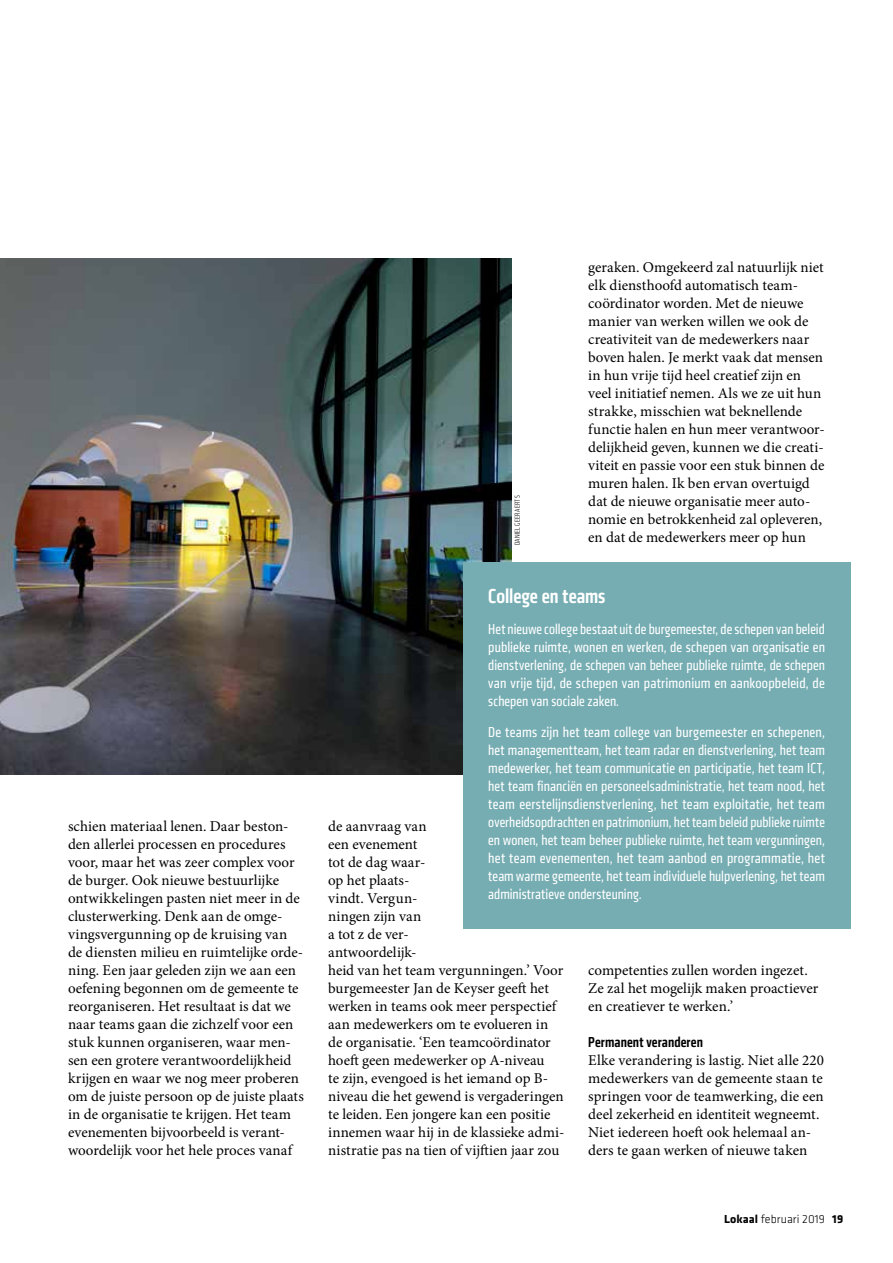
<style>
.page{position:relative;width:893px;height:1263px;background:#fff}
.page>*{position:absolute;margin:0;border:0;box-sizing:border-box;transform-origin:0 0}
.t1{font:500 21px "Klavika Condensed";color:#fff}
.t2{font:15px/18px "Minion Pro";color:#000}
.t3{font:15px/18px "Klavika Condensed";letter-spacing:.01em;color:#fff;text-align:justify}
.t4{font:500 15px "Klavika Condensed";letter-spacing:.005em;color:#000}
.t5{font:300 12px "Klavika";letter-spacing:.005em;color:#000}
.t6{font:300 7.5px "Klavika Condensed";letter-spacing:.03em;color:#000}
.s1{font-weight:700}
</style>
<div class="page">
<img style="left:0;top:258px;width:512px;height:516px">
<div style="left:463px;top:562px;width:387px;height:366px;background:#76adb2"></div>
<p class="t6" style="left:513px;top:545px;width:51px;rotate:-90deg">DANIEL GEERAERTS</p>
<p class="t2" style="left:588px;top:259px;width:238px">geraken. Omgekeerd zal natuurlijk niet elk diensthoofd automatisch team&shy;coördinator worden. Met de nieuwe manier van werken willen we ook de creativiteit van de medewerkers naar boven halen. Je merkt vaak dat mensen in hun vrije tijd heel creatief zijn en veel initiatief nemen. Als we ze uit hun strakke, misschien wat beknellende functie halen en hun meer verantwoor&shy;delijkheid geven, kunnen we die creati&shy;viteit en passie voor een stuk binnen de muren halen. Ik ben ervan overtuigd dat de nieuwe organisatie meer auto&shy;nomie en betrokkenheid zal opleveren, en dat de medewerkers meer op hun</p>
<h1 class="t1" style="left:488px;top:583px;width:119px">College en teams</h1>
<p class="t3" style="left:488px;top:620px;width:338px">Het nieuwe college bestaat uit de burgemeester, de schepen van beleid publieke ruimte, wonen en werken, de schepen van organisatie en dienstverlening, de schepen van beheer publieke ruimte, de schepen van vrije tijd, de schepen van patrimonium en aankoopbeleid, de schepen van sociale zaken.</p>
<p class="t3" style="left:488px;top:723px;width:338px">De teams zijn het team college van burgemeester en schepenen, het managementteam, het team radar en dienstverlening, het team medewerker, het team communicatie en participatie, het team ICT, het team financiën en personeelsadministratie, het team nood, het team eerstelijnsdienstverlening, het team exploitatie, het team overheidsopdrachten en patrimonium, het team beleid publieke ruimte en wonen, het team beheer publieke ruimte, het team vergunningen, het team evenementen, het team aanbod en programmatie, het team warme gemeente, het team individuele hulpverlening, het team administratieve ondersteuning.</p>
<p class="t2" style="left:68px;top:817px;width:237px">schien materiaal lenen. Daar beston&shy;den allerlei processen en procedures voor, maar het was zeer complex voor de burger. Ook nieuwe bestuurlijke ontwikkelingen pasten niet meer in de clusterwerking. Denk aan de omge&shy;vingsvergunning op de kruising van de diensten milieu en ruimtelijke orde&shy;ning. Een jaar geleden zijn we aan een oefening begonnen om de gemeente te reorganiseren. Het resultaat is dat we naar teams gaan die zichzelf voor een stuk kunnen organiseren, waar men&shy;sen een grotere verantwoordelijkheid krijgen en waar we nog meer proberen om de juiste persoon op de juiste plaats in de organisatie te krijgen. Het team evenementen bijvoorbeeld is verant&shy;woordelijk voor het hele proces vanaf</p>
<p class="t2" style="left:328px;top:817px;width:238px">de aanvraag van<br>een evenement<br>tot de dag waar-<br>op het plaats-<br>vindt. Vergun-<br>ningen zijn van<br>a tot z de ver-<br>antwoordelijk-<br>heid van het team vergunningen.’ Voor burgemeester Jan de Keyser geeft het werken in teams ook meer perspectief aan medewerkers om te evolueren in de organisatie. ‘Een teamcoördinator hoeft geen medewerker op A-niveau<br>te zijn, evengoed is het iemand op B&shy;niveau die het gewend is vergaderingen te leiden. Een jongere kan een positie innemen waar hij in de klassieke admi&shy;nistratie pas na tien of vijftien jaar zou</p>
<p class="t2" style="left:588px;top:961px;width:231px">competenties zullen worden ingezet.<br>Ze zal het mogelijk maken proactiever en creatiever te werken.’</p>
<p class="t4" style="left:588px;top:1032px;width:116px">Permanent veranderen</p>
<p class="t2" style="left:588px;top:1051px;width:237px">Elke verandering is lastig. Niet alle 220 medewerkers van de gemeente staan te springen voor de teamwerking, die een deel zekerheid en identiteit wegneemt.<br>Niet iedereen hoeft ook helemaal an&shy;ders te gaan werken of nieuwe taken</p>
<p class="t5" style="left:724px;top:1212px;width:121px"><span class="s1">Lokaal</span> februari 2019 <span class="s1">19</span></p>
</div>
